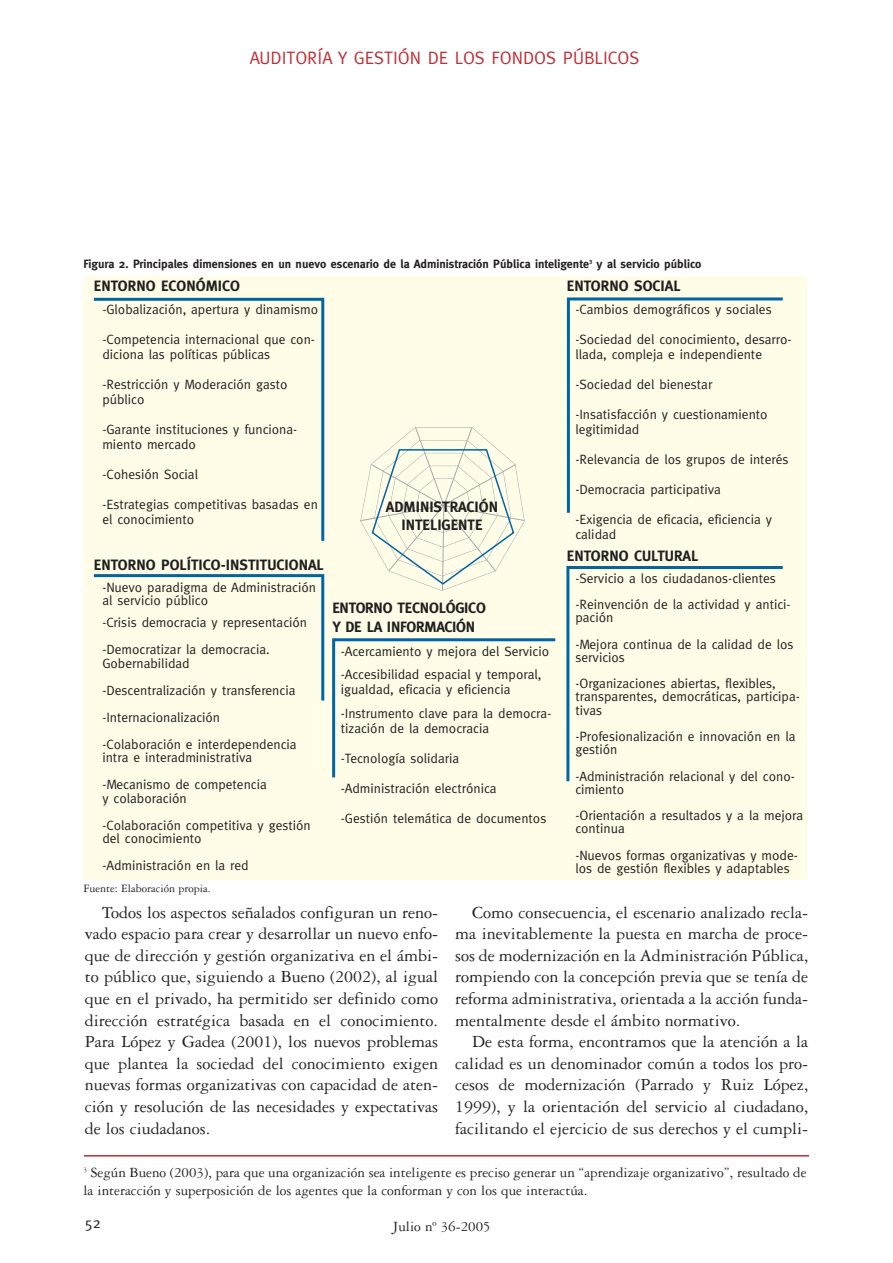
<style>
.page{position:relative;width:893px;height:1263px;background:#fff}
.page>*{position:absolute;margin:0;border:0;box-sizing:border-box;transform-origin:0 0}
.t1{font:18px/21.6px "Garamond Three";color:#231f20;text-align:justify}
.t2{font:18px "Meta";color:#be2f37}
.t3{font:15px/18px "Garamond Three";color:#231f20}
.t4{font:700 15px/19px "Meta";color:#231f20}
.t5{font:15px "Meta";color:#231f20}
.t6{font:13.5px/15px "Meta";color:#231f20}
.t7{font:700 12px "Meta";color:#231f20}
.t8{font:12px "Garamond Three";color:#231f20}
</style>
<div class="page">
<div style="left:83px;top:276px;width:723px;height:604px;background:#fffde8"></div>
<hr style="left:84px;top:1155px;width:725px;height:2px;background:#be2f37">
<svg style="left:93px;top:297px;width:232px;height:244px"></svg>
<svg style="left:93px;top:574px;width:232px;height:127px"></svg>
<svg style="left:332px;top:297px;width:451px;height:485px"></svg>
<svg style="left:360px;top:427px;width:164px;height:164px"></svg>
<h1 class="t2" style="left:250px;top:51px;width:391px">AUDITORÍA Y GESTIÓN DE LOS FONDOS PÚBLICOS</h1>
<p class="t7" style="left:83px;top:259px;width:619px">Figura 2. Principales dimensiones en un nuevo escenario de la Administración Pública inteligente<sup>3</sup> y al servicio público</p>
<p class="t4" style="left:94px;top:277px;width:148px">ENTORNO ECONÓMICO</p>
<p class="t6" style="left:102px;top:303px;width:217px">-Globalización, apertura y dinamismo</p>
<p class="t6" style="left:102px;top:333px;width:214px">-Competencia internacional que con&shy;diciona las políticas públicas</p>
<p class="t6" style="left:102px;top:378px;width:187px">-Restricción y Moderación gasto público</p>
<p class="t6" style="left:102px;top:423px;width:196px">-Garante instituciones y funciona&shy;miento mercado</p>
<p class="t6" style="left:102px;top:468px;width:97px">-Cohesión Social</p>
<p class="t6" style="left:102px;top:498px;width:217px">-Estrategias competitivas basadas en el conocimiento</p>
<p class="t4" style="left:94px;top:557px;width:231px">ENTORNO POLÍTICO-INSTITUCIONAL</p>
<p class="t6" style="left:102px;top:582px;width:215px;line-height:13.5px">-Nuevo paradigma de Administración al servicio público</p>
<p class="t6" style="left:102px;top:611px;width:206px;line-height:27px">-Crisis democracia y representación -Democratizar la democracia.</p>
<p class="t6" style="left:102px;top:651px;width:196px;line-height:27px">Gobernabilidad<br>-Descentralización y transferencia -Internacionalización -Colaboración e interdependencia</p>
<p class="t6" style="left:102px;top:746px;width:166px;line-height:27px">intra e interadministrativa -Mecanismo de competencia</p>
<p class="t6" style="left:102px;top:786px;width:210px;line-height:27px">y colaboración<br>-Colaboración competitiva y gestión</p>
<p class="t6" style="left:102px;top:827px;width:148px;line-height:27px">del conocimiento -Administración en la red</p>
<p class="t8" style="left:83px;top:884px;width:129px">Fuente: Elaboración propia.</p>
<p class="t4" style="left:386px;top:500px;width:114px;line-height:18px;text-align:center">ADMINISTRACIÓN<br>INTELIGENTE</p>
<p class="t4" style="left:332px;top:600px;width:155px">ENTORNO TECNOLÓGICO<br>Y DE LA INFORMACIÓN</p>
<p class="t6" style="left:341px;top:641px;width:210px;line-height:23.5px">-Acercamiento y mejora del Servicio -Accesibilidad espacial y temporal,</p>
<p class="t6" style="left:341px;top:679px;width:212px;line-height:23.5px">igualdad, eficacia y eficiencia -Instrumento clave para la democra-</p>
<p class="t6" style="left:341px;top:722px;width:150px">tización de la democracia</p>
<p class="t6" style="left:341px;top:752px;width:120px">-Tecnología solidaria</p>
<p class="t6" style="left:341px;top:782px;width:157px">-Administración electrónica</p>
<p class="t6" style="left:341px;top:812px;width:207px">-Gestión telemática de documentos</p>
<p class="t4" style="left:567px;top:278px;width:115px">ENTORNO SOCIAL</p>
<p class="t6" style="left:575px;top:304px;width:198px">-Cambios demográficos y sociales</p>
<p class="t6" style="left:575px;top:334px;width:218px">-Sociedad del conocimiento, desarro&shy;llada, compleja e independiente</p>
<p class="t6" style="left:575px;top:379px;width:138px">-Sociedad del bienestar</p>
<p class="t6" style="left:575px;top:409px;width:194px">-Insatisfacción y cuestionamiento legitimidad</p>
<p class="t6" style="left:575px;top:454px;width:214px">-Relevancia de los grupos de interés</p>
<p class="t6" style="left:575px;top:484px;width:147px">-Democracia participativa</p>
<p class="t6" style="left:575px;top:514px;width:198px">-Exigencia de eficacia, eficiencia y calidad</p>
<p class="t4" style="left:567px;top:548px;width:133px">ENTORNO CULTURAL</p>
<p class="t6" style="left:575px;top:566px;width:217px;line-height:26.4px">-Servicio a los ciudadanos-clientes -Reinvención de la actividad y antici-</p>
<p class="t6" style="left:575px;top:606px;width:220px;line-height:26.4px">pación<br>-Mejora continua de la calidad de los</p>
<p class="t6" style="left:575px;top:645px;width:202px;line-height:26.4px">servicios<br>-Organizaciones abiertas, flexibles,</p>
<p class="t6" style="left:575px;top:692px;width:226px;line-height:13.2px">transparentes, democráticas, participa&shy;tivas</p>
<p class="t6" style="left:575px;top:731px;width:222px;line-height:13.2px">-Profesionalización e innovación en la gestión</p>
<p class="t6" style="left:575px;top:771px;width:221px;line-height:13.2px">-Administración relacional y del cono&shy;cimiento</p>
<p class="t6" style="left:575px;top:810px;width:229px;line-height:13.2px">-Orientación a resultados y a la mejora continua</p>
<p class="t6" style="left:575px;top:850px;width:224px;line-height:13.2px">-Nuevos formas organizativas y mode&shy;los de gestión flexibles y adaptables</p>
<p class="t1" style="left:85px;top:903px;width:354px;text-indent:17px">Todos los aspectos señalados configuran un reno&shy;vado espacio para crear y desarrollar un nuevo enfo&shy;que de dirección y gestión organizativa en el ámbi&shy;to público que, siguiendo a Bueno (2002), al igual que en el privado, ha permitido ser definido como dirección estratégica basada en el conocimiento.<br>Para López y Gadea (2001), los nuevos problemas que plantea la sociedad del conocimiento exigen nuevas formas organizativas con capacidad de aten&shy;ción y resolución de las necesidades y expectativas de los ciudadanos.</p>
<p class="t1" style="left:455px;top:903px;width:354px;text-indent:17px">Como consecuencia, el escenario analizado recla&shy;ma inevitablemente la puesta en marcha de proce&shy;sos de modernización en la Administración Pública, rompiendo con la concepción previa que se tenía de reforma administrativa, orientada a la acción funda&shy;mentalmente desde el ámbito normativo.</p>
<p class="t1" style="left:455px;top:1033px;width:354px;text-indent:17px">De esta forma, encontramos que la atención a la calidad es un denominador común a todos los pro&shy;cesos de modernización (Parrado y Ruiz López, 1999), y la orientación del servicio al ciudadano, facilitando el ejercicio de sus derechos y el cumpli-</p>
<p class="t3" style="left:83px;top:1165px;width:724px"><sup>3</sup> Según Bueno (2003), para que una organización sea inteligente es preciso generar un “aprendizaje organizativo”, resultado de la interacción y superposición de los agentes que la conforman y con los que interactúa.</p>
<p class="t5" style="left:85px;top:1218px;width:18px">52</p>
<p class="t3" style="left:392px;top:1219px;width:100px">Julio nº 36-2005</p>
</div>
